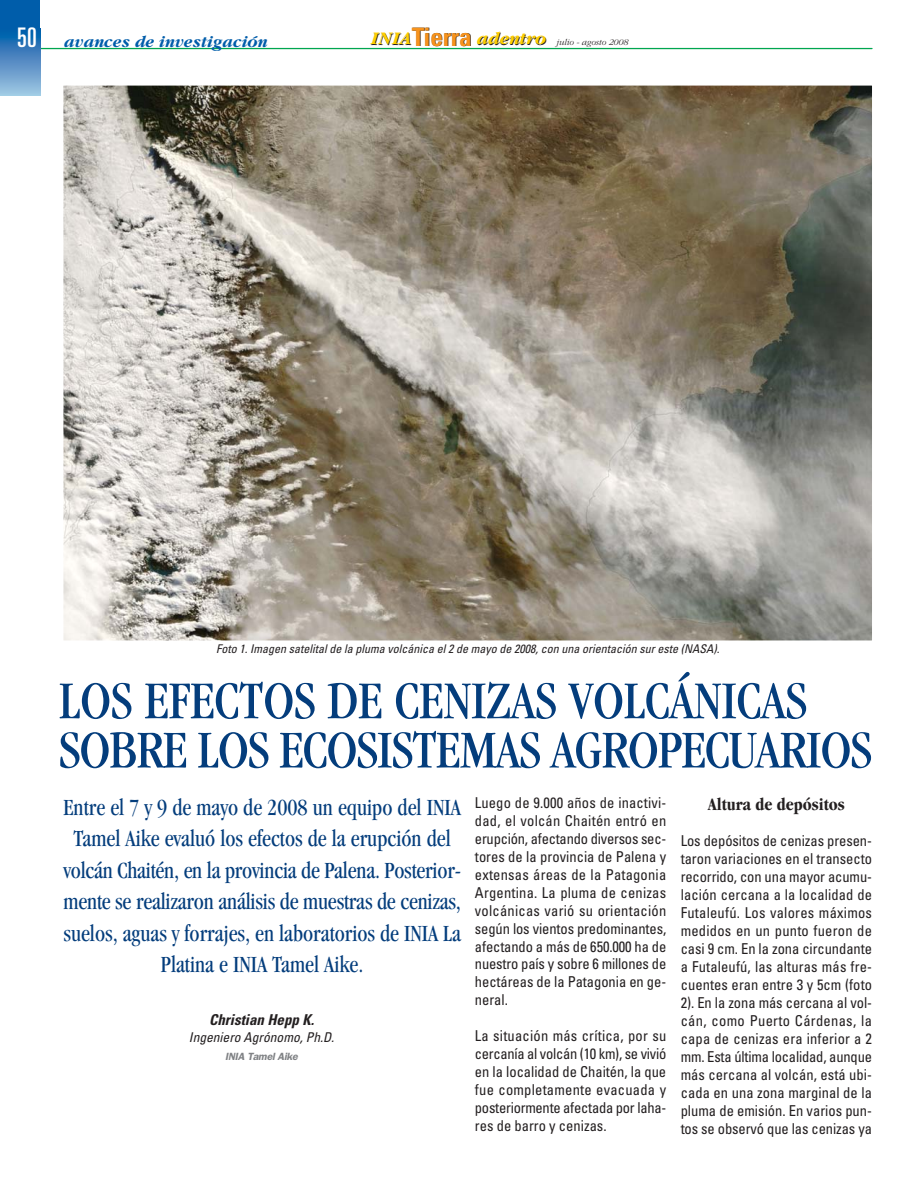
<style>
.page{position:relative;width:915px;height:1191px;background:#fff}
.page>*{position:absolute;margin:0;border:0;box-sizing:border-box;transform-origin:0 0}
.t1{font:condensed 54.9px/49.2px "Garamond";letter-spacing:-.015em;color:#043d7c}
.t2{font:condensed 24px/31.5px "Garamond";color:#043d7c;text-align:center;scale:.95 1}
.t3{font:700 condensed 18px "Garamond";color:#231f20}
.t4{font:italic 700 17.1px "Garamond";color:#005daa}
.t5{font:condensed 15px/18px "Univers";letter-spacing:-.005em;color:#231f20;text-align:justify}
.t6{font:italic 700 condensed 15px "Univers";color:#231f20}
.t7{font:italic condensed 13.5px "Univers";color:#231f20}
.t8{font:italic condensed 12px "Univers";color:#231f20}
.t9{font:italic 600 10.5px "Franklin Gothic";letter-spacing:-.02em;color:#808285}
.t10{font:italic 300 9px "Garamond";color:#231f20}
.s1{font-family:"Univers";font-weight:400;font-style:normal;font-stretch:ultra-condensed;font-size:27px;color:#fff}
.s2{font-weight:700;font-size:18.45px}
.s3{font-family:"Univers";font-weight:700;font-style:normal;font-stretch:condensed;font-size:25.35px}
</style>
<div class="page">
<img style="left:63px;top:86px;width:808px;height:554px">
<hr style="left:0;top:48px;width:871px;height:1px;background:#00a650">
<div style="left:0;top:0;width:40px;height:28px;background:#005daa"></div>
<svg style="left:0;top:28px;width:40px;height:68px;background:#518fc5"></svg>
<p class="t4" style="left:17px;top:35px;width:251px"><span class="s1">50</span> avances de investigación</p>
<p class="t10" style="left:370px;top:38px;width:259px"><span class="s2">INIA</span><span class="s3">Tierra</span> <span class="s2">adentro</span> julio - agosto 2008</p>
<p class="t8" style="left:216px;top:644px;width:507px">Foto 1.Imagen satelitalde la pluma volcánica el2 de mayo de 2008,con una orientación sureste (NASA).</p>
<h1 class="t1" style="left:59px;top:680px;width:814px">LOS EFECTOS DE CENIZAS VOLCÁNICAS<br>SOBRE LOS ECOSISTEMAS AGROPECUARIOS</h1>
<p class="t2" style="left:63px;top:793px;width:420px">Entre el 7 y 9 de mayo de 2008 un equipo del INIA Tamel Aike evaluó los efectos de la erupción del volcán Chaitén, en la provincia de Palena. Posterior&shy;mente se realizaron análisis de muestras de cenizas, suelos, aguas y forrajes, en laboratorios de INIA La Platina e INIA Tamel Aike.</p>
<p class="t6" style="left:209px;top:1014px;width:109px">Christian Hepp K.</p>
<p class="t7" style="left:189px;top:1032px;width:149px">Ingeniero Agrónomo,Ph.D.</p>
<p class="t9" style="left:225px;top:1052px;width:74px">INIA Tamel Aike</p>
<p class="t5" style="left:475px;top:794px;width:193px">Luego de 9.000 años de inactivi&shy;dad, el volcán Chaitén entró en erupción, afectando diversos sec&shy;tores de la provincia de Palena y extensas áreas de la Patagonia Argentina. La pluma de cenizas volcánicas varió su orientación según los vientos predominantes, afectando a más de 650.000 ha de nuestro país y sobre 6 millones de hectáreas de la Patagonia en ge&shy;neral.</p>
<p class="t5" style="left:475px;top:1028px;width:193px">La situación más crítica, por su cercanía al volcán (10 km), se vivió en la localidad de Chaitén, la que fue completamente evacuada y posteriormente afectada por laha&shy;res de barro y cenizas.</p>
<p class="t3" style="left:707px;top:797px;width:138px">Altura de depósitos</p>
<p class="t5" style="left:680px;top:833px;width:193px">Los depósitos de cenizas presen&shy;taron variaciones en el transecto recorrido, con una mayor acumu&shy;lación cercana a la localidad de Futaleufú. Los valores máximos medidos en un punto fueron de casi 9 cm. En la zona circundante a Futaleufú, las alturas más fre&shy;cuentes eran entre 3 y 5cm (foto 2). En la zona más cercana al vol&shy;cán, como Puerto Cárdenas, la capa de cenizas era inferior a 2 mm. Esta última localidad, aunque más cercana al volcán, está ubi&shy;cada en una zona marginal de la pluma de emisión. En varios pun&shy;tos se observó que las cenizas ya</p>
</div>
